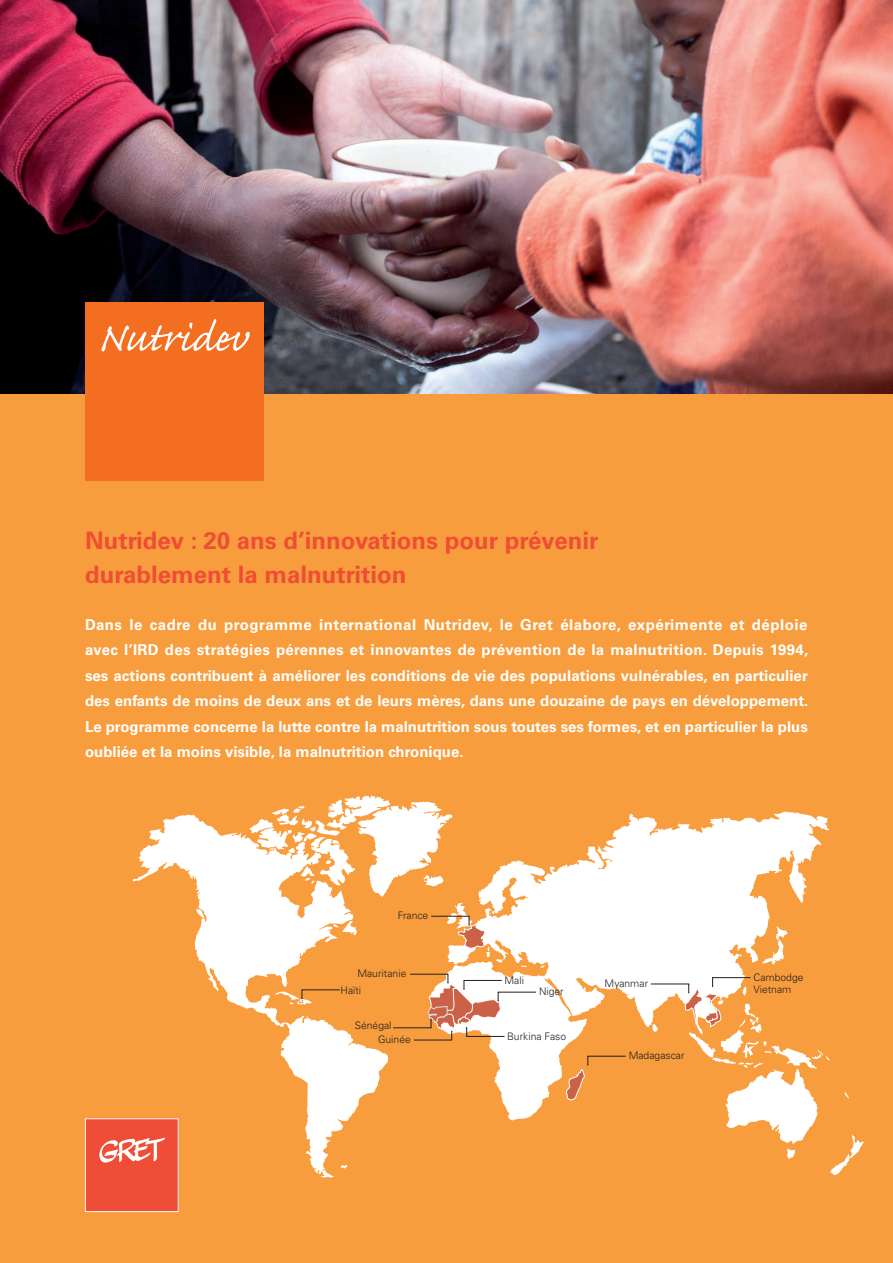
<style>
.page{position:relative;width:893px;height:1263px;background:#fff}
.page>*{position:absolute;margin:0;border:0;box-sizing:border-box;transform-origin:0 0}
.t1{font:52.5px "Caflisch Script Pro";letter-spacing:-.005em;color:#fff}
.t2{font:700 24px/34.5px "Univers LT Std";color:#ef4d35}
.t3{font:700 15px/25.5px "Univers LT Std";color:#fff;text-align:justify}
.t4{font:300 10.35px/12.5px "Univers LT Std";color:#231f20}
</style>
<div class="page">
<img style="left:0;top:0;width:893px;height:394px">
<div style="left:0;top:394px;width:893px;height:869px;background:#f89d3d"></div>
<svg style="left:133px;top:814px;width:255px;height:364px"></svg>
<svg style="left:196px;top:908px;width:8px;height:10px"></svg>
<svg style="left:341px;top:1165px;width:6px;height:4px"></svg>
<svg style="left:428px;top:811px;width:401px;height:310px;fill:#fff"></svg>
<svg style="left:274px;top:989px;width:66px;height:16px"></svg>
<svg style="left:566px;top:1056px;width:60px;height:44px"></svg>
<svg style="left:249px;top:795px;width:241px;height:169px"></svg>
<svg style="left:393px;top:974px;width:143px;height:66px"></svg>
<svg style="left:651px;top:977px;width:213px;height:198px"></svg>
<div style="left:85px;top:302px;width:179px;height:178px;background:#f36e21"></div>
<img style="left:87px;top:1120px;width:90px;height:90px">
<div style="left:85px;top:1118px;width:94px;height:94px;border:1px solid #fff"></div>
<h1 class="t1" style="left:98px;top:311px;width:151px">Nutridev</h1>
<h2 class="t2" style="left:85px;top:523px;width:515px">Nutridev : 20 ans d’innovations pour prévenir durablement la malnutrition</h2>
<p class="t3" style="left:85px;top:612px;width:725px">Dans le cadre du programme international Nutridev, le Gret élabore, expérimente et déploie avec l’IRD des stratégies pérennes et innovantes de prévention de la malnutrition. Depuis 1994, ses actions contribuent à améliorer les conditions de vie des populations vulnérables, en particulier des enfants de moins de deux ans et de leurs mères, dans une douzaine de pays en développement.<br>Le programme concerne la lutte contre la malnutrition sous toutes ses formes, et en particulier la plus oubliée et la moins visible, la malnutrition chronique.</p>
<p class="t4" style="left:398px;top:909px;width:32px">France</p>
<p class="t4" style="left:357px;top:967px;width:51px">Mauritanie</p>
<p class="t4" style="left:341px;top:984px;width:22px">Haïti</p>
<p class="t4" style="left:355px;top:1019px;width:38px">Sénégal</p>
<p class="t4" style="left:378px;top:1033px;width:34px">Guinée</p>
<p class="t4" style="left:504px;top:974px;width:21px">Mali</p>
<p class="t4" style="left:539px;top:985px;width:26px">Niger</p>
<p class="t4" style="left:507px;top:1030px;width:61px">Burkina Faso</p>
<p class="t4" style="left:605px;top:977px;width:45px">Myanmar</p>
<p class="t4" style="left:629px;top:1049px;width:57px">Madagascar</p>
<p class="t4" style="left:753px;top:971px;width:52px">Cambodge<br>Vietnam</p>
</div>
